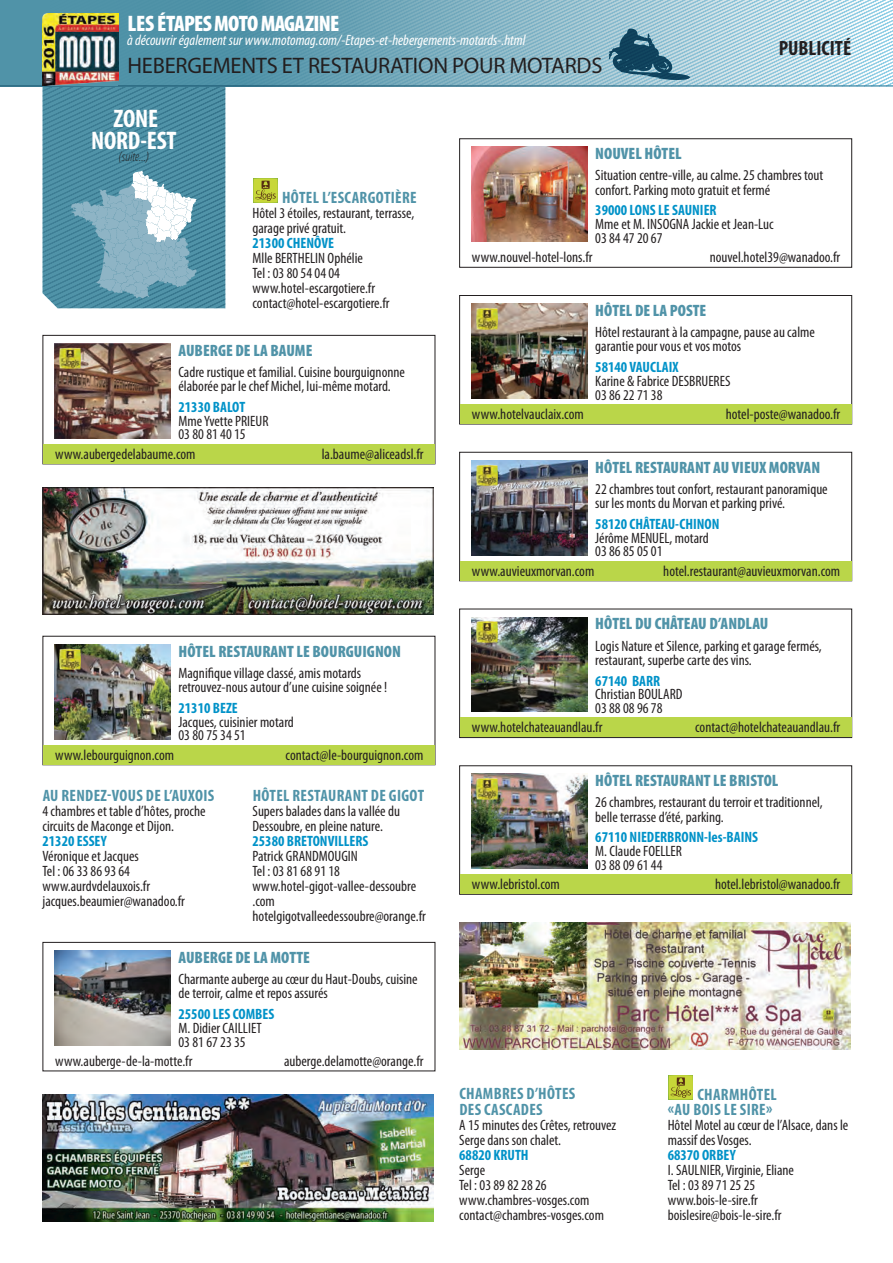
<style>
.page{position:relative;width:893px;height:1263px;background:#fff}
.page>*{position:absolute;margin:0;border:0;box-sizing:border-box;transform-origin:0 0}
.t1{font:700 condensed 25.5px/22.5px "Myriad Pro";letter-spacing:-.01em;color:#fff;text-align:center}
.t2{font:22.5px "Myriad Pro";letter-spacing:-.01em;color:#231f20}
.t3{font:900 condensed 22.5px "Myriad Pro";letter-spacing:-.03em;color:#fff}
.t4{font:700 condensed 20.7px "Myriad Pro";color:#231f20}
.t5{font:900 condensed 16.5px "Myriad Pro";color:#5093a8}
.t6{font:700 condensed 16.5px/16.2px "Myriad Pro";letter-spacing:.02em;color:#5093a8}
.t7{font:condensed 15px/15px "Myriad Pro";color:#231f20}
.t8{font:700 condensed 15px "Myriad Pro";color:#0092c8}
.t9{font:italic condensed 15px "Myriad Pro";color:#fff}
.t10{font:italic 300 condensed 13.5px "Myriad Pro";color:#231f20}
</style>
<div class="page">
<div style="left:0;top:0;width:893px;height:86px;background:#5093a8"></div>
<hr style="left:0;top:86px;width:893px;height:1px;background:#5093a8">
<svg style="left:24px;top:0;width:869px;height:86px"></svg>
<img style="left:43px;top:14px;width:75px;height:71px">
<svg style="left:609px;top:29px;width:81px;height:51px;background:#628ea1"></svg>
<svg style="left:43px;top:86px;width:182px;height:222px;background:#5d97aa"></svg>
<svg style="left:669px;top:1075px;width:24px;height:24px"></svg>
<svg style="left:253px;top:178px;width:25px;height:25px"></svg>
<div style="left:43px;top:335px;width:392px;height:129px;border:1px solid #231f20"></div>
<div style="left:43px;top:444px;width:392px;height:19px;background:#bad649"></div>
<img style="left:54px;top:343px;width:117px;height:95px">
<img style="left:59px;top:347px;width:21px;height:22px">
<img style="left:43px;top:487px;width:391px;height:128px">
<div style="left:43px;top:745px;width:392px;height:19px;background:#bad649"></div>
<img style="left:54px;top:644px;width:117px;height:95px">
<img style="left:59px;top:648px;width:21px;height:22px">
<div style="left:43px;top:942px;width:392px;height:129px;border:1px solid #231f20"></div>
<img style="left:54px;top:950px;width:117px;height:95px">
<img style="left:43px;top:1094px;width:391px;height:128px">
<div style="left:459px;top:138px;width:393px;height:130px;border:1px solid #231f20"></div>
<img style="left:471px;top:147px;width:117px;height:95px">
<div style="left:459px;top:295px;width:393px;height:129px;border:1px solid #231f20"></div>
<div style="left:460px;top:404px;width:391px;height:20px;background:#bad649"></div>
<img style="left:471px;top:304px;width:117px;height:94px">
<img style="left:476px;top:307px;width:21px;height:22px">
<div style="left:459px;top:452px;width:393px;height:129px;border:1px solid #231f20"></div>
<div style="left:460px;top:561px;width:391px;height:19px;background:#bad649"></div>
<img style="left:471px;top:460px;width:117px;height:95px">
<img style="left:476px;top:464px;width:21px;height:22px">
<div style="left:459px;top:609px;width:393px;height:129px;border:1px solid #231f20"></div>
<div style="left:460px;top:718px;width:391px;height:19px;background:#bad649"></div>
<img style="left:471px;top:617px;width:117px;height:95px">
<img style="left:476px;top:621px;width:21px;height:21px">
<div style="left:459px;top:765px;width:393px;height:130px;border:1px solid #231f20"></div>
<div style="left:460px;top:874px;width:391px;height:20px;background:#bad649"></div>
<img style="left:471px;top:774px;width:117px;height:95px">
<img style="left:476px;top:778px;width:21px;height:21px">
<img style="left:459px;top:922px;width:392px;height:127px">
<h2 class="t3" style="left:127px;top:11px;width:213px">LES ÉTAPES MOTO MAGAZINE</h2>
<p class="t9" style="left:127px;top:31px;width:400px">à découvrir également sur www.motomag.com/-Etapes-et-hebergements-motards-.html</p>
<h2 class="t2" style="left:127px;top:52px;width:476px">HEBERGEMENTS ET RESTAURATION POUR MOTARDS</h2>
<h1 class="t1" style="left:91px;top:107px;width:87px">ZONE<br>NORD-EST</h1>
<p class="t10" style="left:119px;top:150px;width:32px">(suite...)</p>
<p class="t5" style="left:595px;top:144px;width:88px">NOUVEL HÔTEL</p>
<h3 class="t4" style="left:779px;top:35px;width:74px">PUBLICITÉ</h3>
<p class="t6" style="left:282px;top:189px;width:136px">HÔTEL L’ESCARGOTIÈRE</p>
<p class="t7" style="left:252px;top:206px;width:163px">Hôtel 3 étoiles, restaurant, terrasse, garage privé gratuit.</p>
<p class="t8" style="left:252px;top:234px;width:83px">21300 CHENÔVE</p>
<p class="t7" style="left:252px;top:251px;width:139px">Mlle BERTHELIN Ophélie<br>Tel : 03 80 54 04 04 www.hotel-escargotiere.fr contact@hotel-escargotiere.fr</p>
<p class="t5" style="left:179px;top:341px;width:135px">AUBERGE DE LA BAUME</p>
<p class="t7" style="left:179px;top:365px;width:228px;line-height:14.2px">Cadre rustique et familial. Cuisine bourguignonne élaborée par le chef Michel, lui-même motard.</p>
<p class="t8" style="left:179px;top:398px;width:68px">21330 BALOT</p>
<p class="t7" style="left:55px;top:425px;width:192px;line-height:19.4px;text-indent:123px">03 80 81 40 15 www.aubergedelabaume.com</p>
<p class="t7" style="left:179px;top:413px;width:92px">Mme Yvette PRIEUR</p>
<p class="t7" style="left:322px;top:446px;width:103px">la.baume@aliceadsl.fr</p>
<p class="t5" style="left:179px;top:642px;width:224px">HÔTEL RESTAURANT LE BOURGUIGNON</p>
<p class="t7" style="left:179px;top:665px;width:210px;line-height:14.2px">Magnifique village classé, amis motards retrouvez-nous autour d’une cuisine soignée !</p>
<p class="t8" style="left:179px;top:698px;width:61px">21310 BEZE</p>
<p class="t7" style="left:179px;top:728px;width:69px">03 80 75 34 51</p>
<p class="t7" style="left:179px;top:714px;width:117px">Jacques, cuisinier motard</p>
<p class="t7" style="left:55px;top:747px;width:120px">www.lebourguignon.com</p>
<p class="t7" style="left:286px;top:747px;width:139px">contact@le-bourguignon.com</p>
<p class="t6" style="left:43px;top:787px;width:173px">AU RENDEZ-VOUS DE L’AUXOIS</p>
<p class="t7" style="left:43px;top:803px;width:165px">4 chambres et table d’hôtes, proche circuits de Maconge et Dijon.</p>
<p class="t8" style="left:43px;top:831px;width:66px">21320 ESSEY</p>
<p class="t7" style="left:43px;top:848px;width:144px">Véronique et Jacques<br>Tel : 06 33 86 93 64 www.aurdvdelauxois.fr jacques.beaumier@wanadoo.fr</p>
<p class="t6" style="left:253px;top:787px;width:173px">HÔTEL RESTAURANT DE GIGOT</p>
<p class="t7" style="left:252px;top:803px;width:149px">Supers balades dans la vallée du<br>Dessoubre, en pleine nature.</p>
<p class="t8" style="left:252px;top:831px;width:117px">25380 BRETONVILLERS</p>
<p class="t7" style="left:252px;top:848px;width:175px">Patrick GRANDMOUGIN<br>Tel : 03 81 68 91 18 www.hotel-gigot-vallee-dessoubre .com hotelgigotvalleedessoubre@orange.fr</p>
<p class="t5" style="left:179px;top:948px;width:133px">AUBERGE DE LA MOTTE</p>
<p class="t7" style="left:179px;top:972px;width:241px;line-height:14.2px">Charmante auberge au cœur du Haut-Doubs, cuisine de terroir, calme et repos assurés</p>
<p class="t8" style="left:179px;top:1005px;width:97px">25500 LES COMBES</p>
<p class="t7" style="left:55px;top:1032px;width:192px;line-height:19.4px;text-indent:123px">03 81 67 23 35 www.auberge-de-la-motte.fr</p>
<p class="t7" style="left:179px;top:1020px;width:85px">M. Didier CAILLIET</p>
<p class="t7" style="left:284px;top:1053px;width:141px">auberge.delamotte@orange.fr</p>
<p class="t7" style="left:595px;top:168px;width:230px;line-height:14.2px">Situation centre-ville, au calme. 25 chambres tout confort. Parking moto gratuit et fermé</p>
<p class="t8" style="left:595px;top:201px;width:123px">39000 LONS LE SAUNIER</p>
<p class="t7" style="left:595px;top:230px;width:69px">03 84 47 20 67</p>
<p class="t7" style="left:595px;top:216px;width:180px">Mme et M. INSOGNA Jackie et Jean-Luc</p>
<p class="t7" style="left:472px;top:249px;width:122px">www.nouvel-hotel-lons.fr</p>
<p class="t7" style="left:710px;top:249px;width:132px">nouvel.hotel39@wanadoo.fr</p>
<p class="t5" style="left:595px;top:301px;width:113px">HÔTEL DE LA POSTE</p>
<p class="t7" style="left:595px;top:325px;width:221px;line-height:14.2px">Hôtel restaurant à la campagne, pause au calme garantie pour vous et vos motos</p>
<p class="t8" style="left:595px;top:358px;width:85px">58140 VAUCLAIX</p>
<p class="t7" style="left:595px;top:387px;width:69px">03 86 22 71 38</p>
<p class="t7" style="left:595px;top:373px;width:137px">Karine &amp; Fabrice DESBRUERES</p>
<p class="t7" style="left:472px;top:406px;width:113px">www.hotelvauclaix.com</p>
<p class="t7" style="left:726px;top:406px;width:116px">hotel-poste@wanadoo.fr</p>
<p class="t5" style="left:595px;top:458px;width:226px">HÔTEL RESTAURANT AU VIEUX MORVAN</p>
<p class="t7" style="left:595px;top:482px;width:234px;line-height:14.2px">22 chambres tout confort, restaurant panoramique sur les monts du Morvan et parking privé.</p>
<p class="t8" style="left:595px;top:515px;width:126px">58120 CHÂTEAU-CHINON</p>
<p class="t7" style="left:595px;top:544px;width:69px">03 86 85 05 01</p>
<p class="t7" style="left:595px;top:530px;width:115px">Jérôme MENUEL, motard</p>
<p class="t7" style="left:472px;top:563px;width:124px">www.auvieuxmorvan.com</p>
<p class="t7" style="left:663px;top:563px;width:178px">hotel.restaurant@auvieuxmorvan.com</p>
<p class="t5" style="left:595px;top:615px;width:175px">HÔTEL DU CHÂTEAU D’ANDLAU</p>
<p class="t7" style="left:595px;top:638px;width:228px;line-height:14.2px">Logis Nature et Silence, parking et garage fermés, restaurant, superbe carte des vins.</p>
<p class="t8" style="left:595px;top:671px;width:66px">67140 BARR</p>
<p class="t7" style="left:472px;top:698px;width:192px;line-height:19.4px;text-indent:123px">03 88 08 96 78 www.hotelchateauandlau.fr</p>
<p class="t7" style="left:595px;top:687px;width:89px">Christian BOULARD</p>
<p class="t7" style="left:695px;top:720px;width:146px">contact@hotelchateauandlau.fr</p>
<p class="t5" style="left:595px;top:771px;width:185px">HÔTEL RESTAURANT LE BRISTOL</p>
<p class="t7" style="left:595px;top:795px;width:229px;line-height:14.2px">26 chambres, restaurant du terroir et traditionnel, belle terrasse d’été, parking.</p>
<p class="t8" style="left:595px;top:828px;width:164px">67110 NIEDERBRONN-les-BAINS</p>
<p class="t7" style="left:595px;top:857px;width:69px">03 88 09 61 44</p>
<p class="t7" style="left:595px;top:843px;width:88px">M. Claude FOELLER</p>
<p class="t7" style="left:472px;top:876px;width:89px">www.lebristol.com</p>
<p class="t7" style="left:715px;top:876px;width:127px">hotel.lebristol@wanadoo.fr</p>
<p class="t6" style="left:459px;top:1085px;width:118px">CHAMBRES D’HÔTES<br>DES CASCADES</p>
<p class="t7" style="left:459px;top:1117px;width:158px">A 15 minutes des Crêtes, retrouvez<br>Serge dans son chalet.</p>
<p class="t8" style="left:459px;top:1146px;width:71px">68820 KRUTH</p>
<p class="t7" style="left:459px;top:1162px;width:146px">Serge<br>Tel : 03 89 82 28 26 www.chambres-vosges.com contact@chambres-vosges.com</p>
<p class="t6" style="left:668px;top:1087px;width:110px;line-height:15px;text-align:right">CHARMHÔTEL<br>«AU BOIS LE SIRE»</p>
<p class="t7" style="left:668px;top:1117px;width:182px">Hôtel Motel au cœur de l’Alsace, dans le massif des Vosges.</p>
<p class="t8" style="left:668px;top:1146px;width:69px">68370 ORBEY</p>
<p class="t7" style="left:668px;top:1162px;width:128px">I. SAULNIER, Virginie, Eliane<br>Tel : 03 89 71 25 25 www.bois-le-sire.fr boislesire@bois-le-sire.fr</p>
</div>
